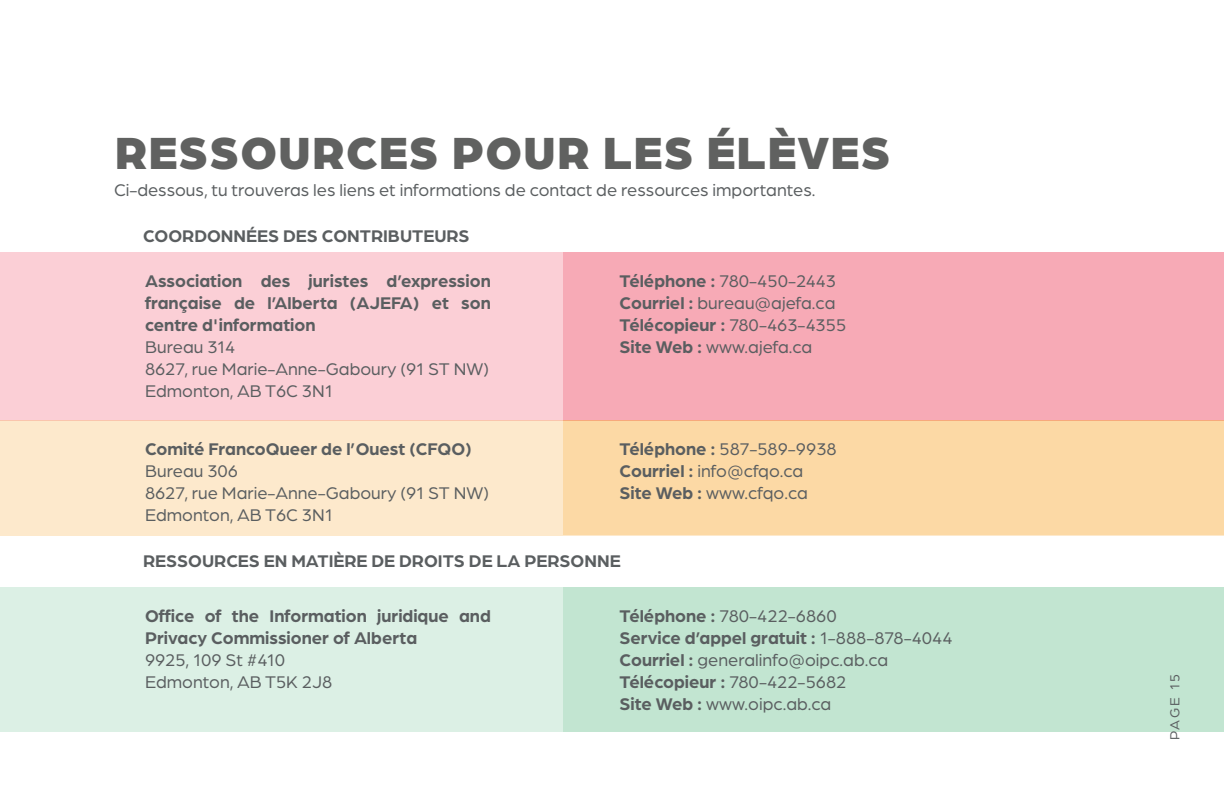
<style>
.page{position:relative;width:1224px;height:792px;background:#fff}
.page>*{position:absolute;margin:0;border:0;box-sizing:border-box;transform-origin:0 0}
.t1{font:900 48px "Arboria";letter-spacing:.025em;color:#606160}
.t2{font:18px/22px "Arboria";color:#5a5e60}
.t3{font:700 18px/22px "Arboria";color:#5a5e60;text-align:justify}
.t4{font:14px "Arboria";letter-spacing:.135em;color:#5a5e60}
.s1{font-weight:700}
</style>
<div class="page">
<div style="left:0;top:252px;width:1224px;height:169px;background:#fbcfd6"></div>
<div style="left:563px;top:252px;width:661px;height:169px;background:#f7aab6"></div>
<div style="left:0;top:587px;width:1224px;height:145px;background:#dcf0e5"></div>
<div style="left:563px;top:587px;width:661px;height:145px;background:#c2e5d1"></div>
<div style="left:0;top:420px;width:1224px;height:115px;background:#fde9cc"></div>
<div style="left:563px;top:420px;width:661px;height:115px;background:#fcd9a5"></div>
<h1 class="t1" style="left:115px;top:118px;width:777px">RESSOURCES POUR LES ÉLÈVES</h1>
<p class="t2" style="left:114px;top:179px;width:703px">Ci-dessous, tu trouveras les liens et informations de contact de ressources importantes.</p>
<p class="t3" style="left:143px;top:224px;width:328px">COORDONNÉES DES CONTRIBUTEURS</p>
<p class="t3" style="left:145px;top:269px;width:347px">Association des juristes d’expression française de l’Alberta (AJEFA) et son centre d'information</p>
<p class="t2" style="left:145px;top:335px;width:345px">Bureau 314<br>8627, rue Marie-Anne-Gaboury (91 ST NW)<br>Edmonton, AB T6C 3N1</p>
<p class="t3" style="left:145px;top:437px;width:328px">Comité FrancoQueer de l’Ouest (CFQO)</p>
<p class="t2" style="left:145px;top:459px;width:345px">Bureau 306<br>8627, rue Marie-Anne-Gaboury (91 ST NW)<br>Edmonton, AB T6C 3N1</p>
<p class="t2" style="left:620px;top:269px;width:228px"><span class="s1">Téléphone :</span> 780-450-2443<br><span class="s1">Courriel :</span> bureau@ajefa.ca<br><span class="s1">Télécopieur :</span> 780-463-4355<br><span class="s1">Site Web :</span> www.ajefa.ca</p>
<p class="t2" style="left:620px;top:437px;width:219px"><span class="s1">Téléphone :</span> 587-589-9938<br><span class="s1">Courriel :</span> info@cfqo.ca<br><span class="s1">Site Web :</span> www.cfqo.ca</p>
<p class="t3" style="left:143px;top:549px;width:479px">RESSOURCES EN MATIÈRE DE DROITS DE LA PERSONNE</p>
<p class="t3" style="left:145px;top:604px;width:347px">Office of the Information juridique and<br>Privacy Commissioner of Alberta</p>
<p class="t2" style="left:145px;top:648px;width:189px">9925, 109 St #410<br>Edmonton, AB T5K 2J8</p>
<p class="t2" style="left:620px;top:604px;width:335px"><span class="s1">Téléphone :</span> 780-422-6860<br><span class="s1">Service d’appel gratuit :</span> 1-888-878-4044<br><span class="s1">Courriel :</span> generalinfo@oipc.ab.ca<br><span class="s1">Télécopieur :</span> 780-422-5682<br><span class="s1">Site Web :</span> www.oipc.ab.ca</p>
<p class="t4" style="left:1166px;top:740px;width:68px;rotate:-90deg">PAGE 15</p>
</div>
